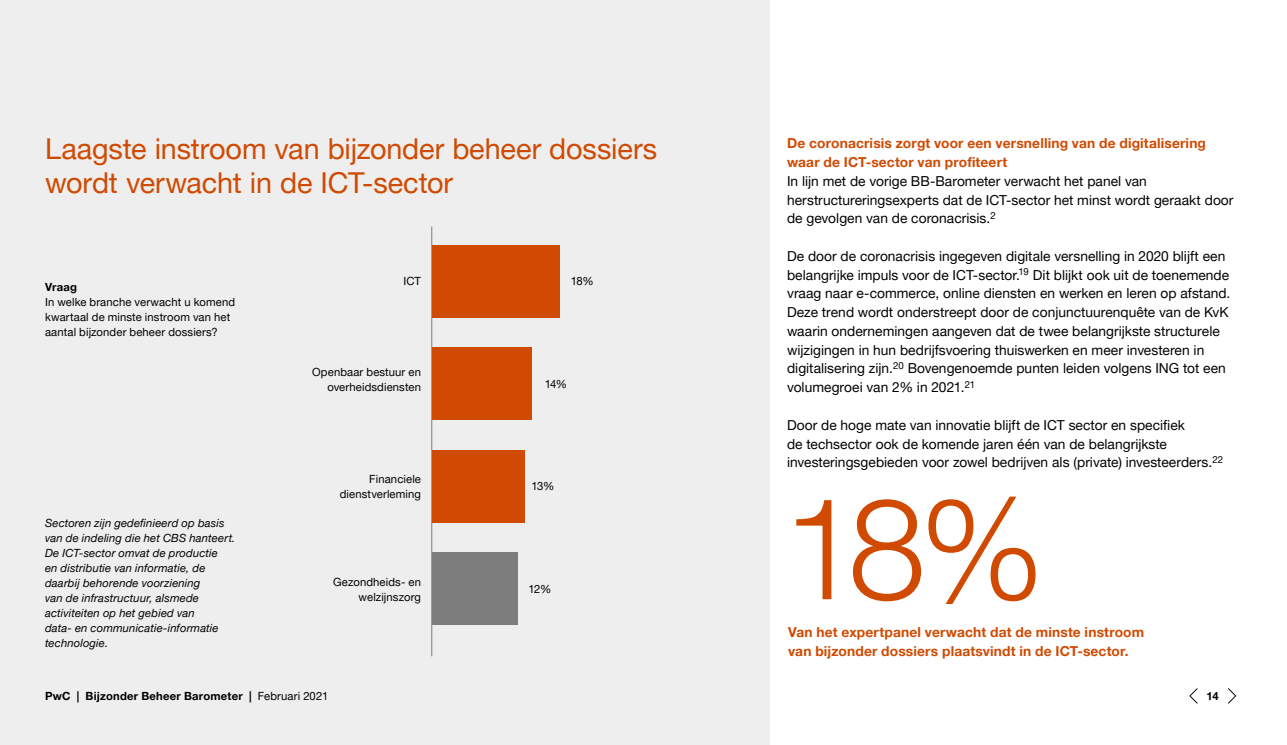
<style>
.page{position:relative;width:1287px;height:745px;background:#fff}
.page>*{position:absolute;margin:0;border:0;box-sizing:border-box;transform-origin:0 0}
.t1{font:300 141.38px "Helvetica Neue LT Pro";color:#d04a02}
.t2{font:28.75px/33.8px "Helvetica Neue LT Pro";letter-spacing:-.005em;color:#d04a02}
.t3{font:13.75px/18.8px "Helvetica Neue LT Pro";letter-spacing:.005em;color:#000}
.t4{font:700 13.75px/18.8px "Helvetica Neue LT Pro";letter-spacing:.01em;color:#d04a02}
.t5{font:italic 11.25px/15px "Helvetica Neue LT Pro";letter-spacing:.015em;color:#000}
.t6{font:11.25px/15px "Helvetica Neue LT Pro";letter-spacing:.01em;color:#000;text-align:right}
.t7{font:700 11.25px "Helvetica Neue LT Pro";letter-spacing:.02em;color:#000}
.s1{font-weight:400}
</style>
<div class="page">
<svg style="left:1189px;top:688px;width:8px;height:15px"></svg>
<svg style="left:1228px;top:688px;width:8px;height:15px"></svg>
<div style="left:0;top:0;width:769px;height:744px;background:#eee"></div>
<hr style="left:431px;top:226px;width:1px;height:430px;background:#7d7d7d">
<div style="left:432px;top:244px;width:127px;height:73px;background:#d04a02"></div>
<div style="left:432px;top:347px;width:99px;height:72px;background:#d04a02"></div>
<div style="left:432px;top:449px;width:92px;height:73px;background:#d04a02"></div>
<div style="left:432px;top:551px;width:85px;height:73px;background:#7d7d7d"></div>
<h2 class="t2" style="left:45px;top:131px;width:613px">Laagste instroom van bijzonder beheer dossiers wordt verwacht in de ICT-sector</h2>
<p class="t7" style="left:45px;top:280px;width:33px">Vraag</p>
<p class="t6" style="left:45px;top:294px;width:191px;text-align:left">In welke branche verwacht u komend kwartaal de minste instroom van het aantal bijzonder beheer dossiers?</p>
<p class="t5" style="left:45px;top:514px;width:192px">Sectoren zijn gedefinieerd op basis van de indeling die het CBS hanteert.<br>De ICT-sector omvat de productie<br>en distributie van informatie, de daarbij behorende voorziening<br>van de infrastructuur, alsmede activiteiten op het gebied van<br>data- en communicatie-informatie technologie.</p>
<p class="t6" style="left:403px;top:273px;width:19px">ICT</p>
<p class="t6" style="left:312px;top:363px;width:110px">Openbaar bestuur en overheidsdiensten</p>
<p class="t6" style="left:340px;top:470px;width:83px">Financiele dienstverleming</p>
<p class="t6" style="left:570px;top:273px;width:24px">18%</p>
<p class="t6" style="left:544px;top:375px;width:24px">14%</p>
<p class="t6" style="left:531px;top:478px;width:24px">13%</p>
<p class="t6" style="left:333px;top:574px;width:89px">Gezondheids- en welzijnszorg</p>
<p class="t6" style="left:528px;top:580px;width:24px">12%</p>
<p class="t7" style="left:45px;top:688px;width:285px">PwC | Bijzonder Beheer Barometer | <span class="s1">Februari 2021</span></p>
<p class="t4" style="left:787px;top:133px;width:420px">De coronacrisis zorgt voor een versnelling van de digitalisering waar de ICT-sector van profiteert</p>
<p class="t3" style="left:787px;top:171px;width:448px">In lijn met de vorige BB-Barometer verwacht het panel van herstructureringsexperts dat de ICT-sector het minst wordt geraakt door de gevolgen van de coronacrisis.<sup>2</sup></p>
<p class="t3" style="left:787px;top:246px;width:445px">De door de coronacrisis ingegeven digitale versnelling in 2020 blijft een belangrijke impuls voor de ICT-sector.<sup>19</sup> Dit blijkt ook uit de toenemende vraag naar e-commerce, online diensten en werken en leren op afstand.<br>Deze trend wordt onderstreept door de conjunctuurenquête van de KvK waarin ondernemingen aangeven dat de twee belangrijkste structurele wijzigingen in hun bedrijfsvoering thuiswerken en meer investeren in digitalisering zijn.<sup>20</sup> Bovengenoemde punten leiden volgens ING tot een volumegroei van 2% in 2021.<sup>21</sup></p>
<p class="t3" style="left:787px;top:415px;width:437px">Door de hoge mate van innovatie blijft de ICT sector en specifiek<br>de techsector ook de komende jaren één van de belangrijkste investeringsgebieden voor zowel bedrijven als (private) investeerders.<sup>22</sup></p>
<h1 class="t1" style="left:782px;top:462px;width:263px">18%</h1>
<p class="t4" style="left:788px;top:622px;width:357px">Van het expertpanel verwacht dat de minste instroom van bijzonder dossiers plaatsvindt in de ICT-sector.</p>
<p class="t7" style="left:1206px;top:688px;width:14px">14</p>
</div>
